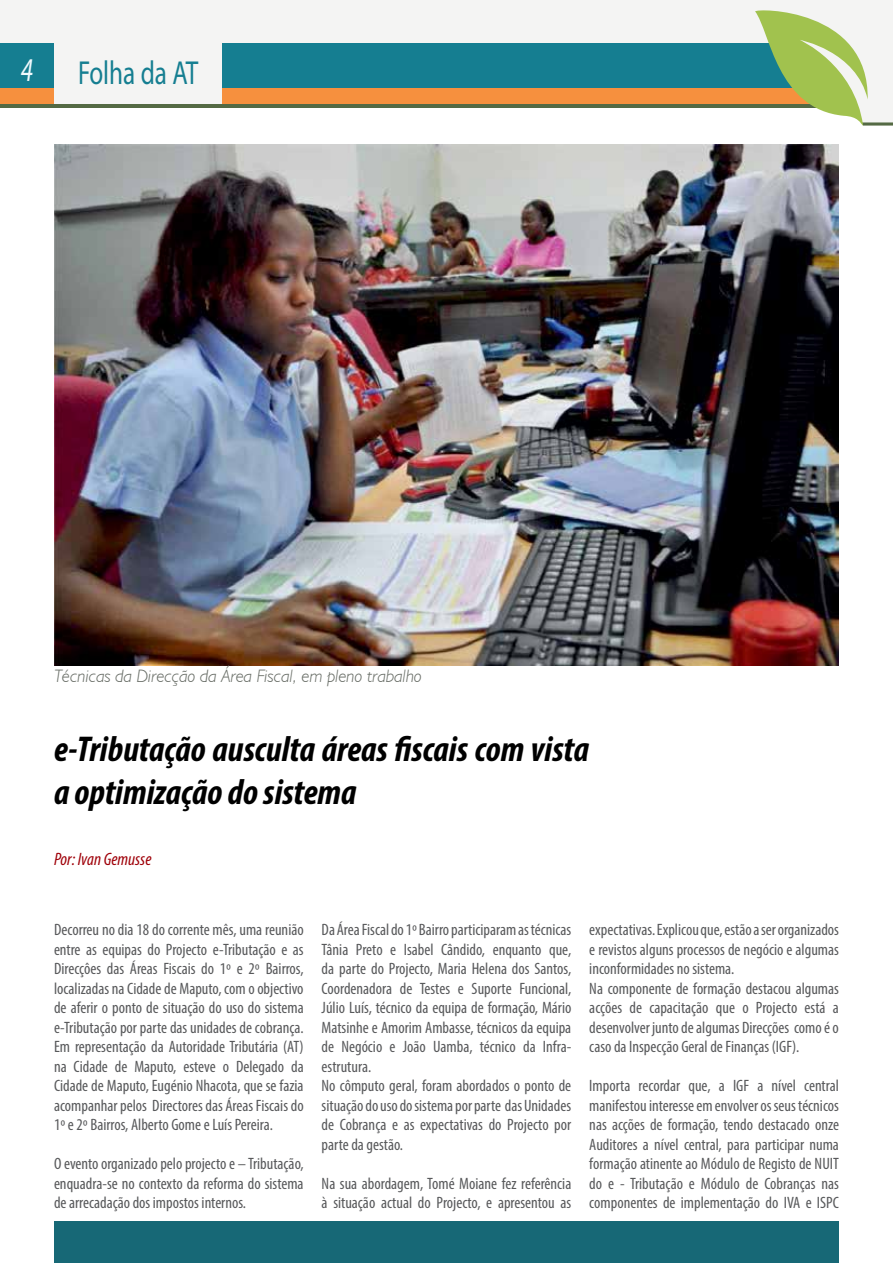
<style>
.page{position:relative;width:893px;height:1263px;background:#fff}
.page>*{position:absolute;margin:0;border:0;box-sizing:border-box;transform-origin:0 0}
.t1{font:italic 700 condensed 36px/43.2px "Myriad Pro";color:#000}
.t2{font:33.3px "Myriad Pro";color:#157e91;scale:.75 1}
.t3{font:italic 33.3px "Myriad Pro";color:#f0f9fd;scale:.75 1}
.t4{font:italic 300 18px "Humanist 521 BT";color:#686d66}
.t5{font:italic condensed 18px "Myriad Pro";color:#9f0009}
.t6{font:condensed 16.5px/19.5px "Myriad Pro";color:#58595b;text-align:justify}
</style>
<div class="page">
<div style="left:0;top:0;width:755px;height:108px;background:#f4f4f3"></div>
<div style="left:54px;top:1221px;width:785px;height:42px;background:#176876"></div>
<div style="left:222px;top:44px;width:572px;height:44px;background:#157e91"></div>
<div style="left:0;top:44px;width:54px;height:44px;background:#157e91"></div>
<div style="left:222px;top:88px;width:594px;height:16px;background:#f6903e"></div>
<div style="left:0;top:88px;width:54px;height:16px;background:#f6903e"></div>
<hr style="left:0;top:104px;width:826px;height:3px;background:#546a44">
<svg style="left:755px;top:0;width:138px;height:126px"></svg>
<img style="left:54px;top:144px;width:785px;height:521px">
<h2 class="t3" style="left:21px;top:49px;width:18px">4</h2>
<h2 class="t2" style="left:78px;top:53px;width:162px">Folha da AT</h2>
<p class="t4" style="left:54px;top:665px;width:369px">Técnicas da Direcção da Área Fiscal, em pleno trabalho</p>
<h1 class="t1" style="left:54px;top:726px;width:537px">e-Tributação ausculta áreas fiscais com vista a optimização do sistema</h1>
<p class="t5" style="left:54px;top:848px;width:99px">Por: Ivan Gemusse</p>
<p class="t6" style="left:54px;top:920px;width:251px">Decorreu no dia 18 do corrente mês, uma reunião entre as equipas do Projecto e-Tributação e as Direcçôes das Áreas Fiscais do 1º e 2º Bairros, localizadas na Cidade de Maputo, com o objectivo de aferir o ponto de situação do uso do sistema e-Tributação por parte das unidades de cobrança.<br>Em representação da Autoridade Tributária (AT) na Cidade de Maputo, esteve o Delegado da Cidade de Maputo, Eugénio Nhacota, que se fazia acompanhar pelos Directores das Áreas Fiscais do 1º e 2º Bairros, Alberto Gome e Luís Pereira.</p>
<p class="t6" style="left:54px;top:1154px;width:251px">O evento organizado pelo projecto e – Tributação, enquadra-se no contexto da reforma do sistema de arrecadação dos impostos internos.</p>
<p class="t6" style="left:322px;top:920px;width:251px;text-align:left">Da Área Fiscal do 1º Bairro participaram as técnicas Tânia Preto e Isabel Cândido, enquanto que, da parte do Projecto, Maria Helena dos Santos, Coordenadora de Testes e Suporte Funcional, Júlio Luís, técnico da equipa de formação, Mário Matsinhe e Amorim Ambasse, técnicos da equipa de Negócio e João Uamba, técnico da Infra&shy;estrutura.<br>No cômputo geral, foram abordados o ponto de situação do uso do sistema por parte das Unidades de Cobrança e as expectativas do Projecto por parte da gestão.</p>
<p class="t6" style="left:322px;top:1173px;width:251px">Na sua abordagem, Tomé Moiane fez referência à situação actual do Projecto, e apresentou as</p>
<p class="t6" style="left:589px;top:920px;width:251px;text-align:left">expectativas. Explicou que, estão a ser organizados e revistos alguns processos de negócio e algumas inconformidades no sistema.<br>Na componente de formação destacou algumas acções de capacitação que o Projecto está a desenvolver junto de algumas Direcções como é o caso da Inspecção Geral de Finanças (IGF).</p>
<p class="t6" style="left:589px;top:1076px;width:251px">Importa recordar que, a IGF a nível central manifestou interesse em envolver os seus técnicos nas acções de formação, tendo destacado onze Auditores a nível central, para participar numa formação atinente ao Módulo de Registo de NUIT do e - Tributação e Módulo de Cobranças nas componentes de implementação do IVA e ISPC</p>
</div>
